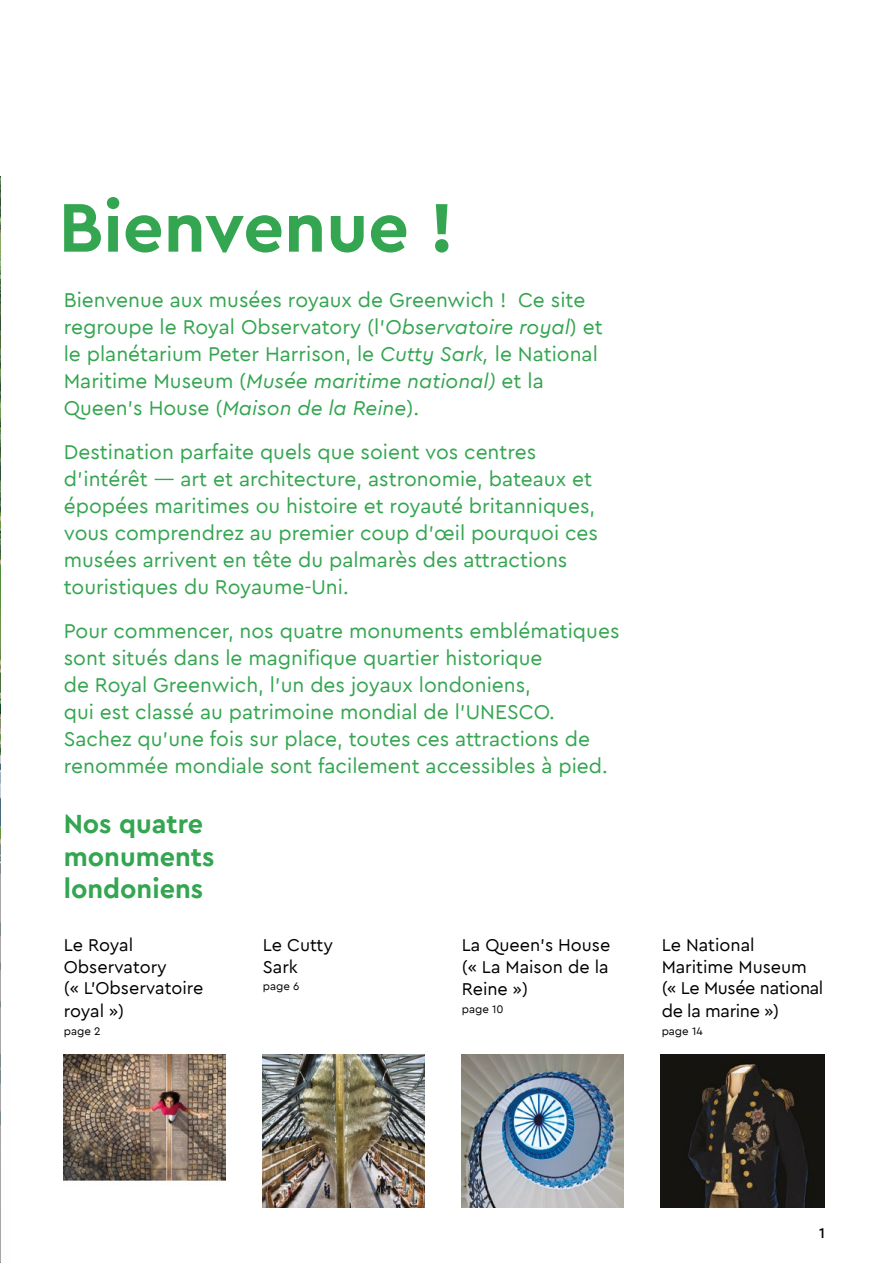
<style>
.page{position:relative;width:893px;height:1263px;background:#fff}
.page>*{position:absolute;margin:0;border:0;box-sizing:border-box;transform-origin:0 0}
.t1{font:700 72px "Cera PRO";color:#34a550}
.t2{font:700 27px/32.4px "Cera PRO";color:#34a550}
.t3{font:21px/27px "Cera PRO";color:#34a550}
.t4{font:18px/21.9px "Cera PRO";color:#000}
.t5{font:500 15px "Cera PRO";color:#000}
.t6{font:11.4px "Cera PRO";color:#000}
.s1{font-style:italic}
</style>
<div class="page">
<img style="left:0;top:176px;width:1px;height:1087px">
<div style="left:0;top:1071px;width:13px;height:192px;background:#fefefe"></div>
<img style="left:64px;top:1054px;width:161px;height:128px">
<img style="left:263px;top:1054px;width:161px;height:154px">
<img style="left:462px;top:1054px;width:161px;height:154px">
<img style="left:661px;top:1054px;width:164px;height:154px">
<h1 class="t1" style="left:59px;top:180px;width:397px">Bienvenue !</h1>
<p class="t3" style="left:64px;top:286px;width:540px">Bienvenue aux musées royaux de Greenwich ! Ce site regroupe le Royal Observatory (l'<span class="s1">Observatoire royal</span>) et le planétarium Peter Harrison, le <span class="s1">Cutty Sark,</span> le National Maritime Museum (<span class="s1">Musée maritime national)</span> et la Queen’s House (<span class="s1">Maison de la Reine</span>).</p>
<p class="t3" style="left:64px;top:438px;width:536px">Destination parfaite quels que soient vos centres d’intérêt — art et architecture, astronomie, bateaux et épopées maritimes ou histoire et royauté britanniques, vous comprendrez au premier coup d'œil pourquoi ces musées arrivent en tête du palmarès des attractions touristiques du Royaume-Uni.</p>
<p class="t3" style="left:64px;top:617px;width:557px">Pour commencer, nos quatre monuments emblématiques sont situés dans le magnifique quartier historique<br>de Royal Greenwich, l’un des joyaux londoniens,<br>qui est classé au patrimoine mondial de l’UNESCO.<br>Sachez qu’une fois sur place, toutes ces attractions de renommée mondiale sont facilement accessibles à pied.</p>
<p class="t2" style="left:64px;top:807px;width:152px">Nos quatre monuments londoniens</p>
<p class="t4" style="left:64px;top:933px;width:141px">Le Royal<br>Observatory<br>(« L’Observatoire royal »)</p>
<p class="t6" style="left:64px;top:1023px;width:38px">page 2</p>
<p class="t4" style="left:263px;top:933px;width:72px">Le Cutty<br>Sark</p>
<p class="t6" style="left:263px;top:979px;width:38px">page 6</p>
<p class="t4" style="left:462px;top:933px;width:150px;text-align:justify">La Queen's House (« La Maison de la Reine »)</p>
<p class="t6" style="left:462px;top:1001px;width:43px">page 10</p>
<p class="t4" style="left:662px;top:933px;width:163px">Le National<br>Maritime Museum (« Le Musée national de la marine »)</p>
<p class="t6" style="left:662px;top:1023px;width:43px">page 14</p>
<p class="t5" style="left:819px;top:1223px;width:7px">1</p>
</div>
